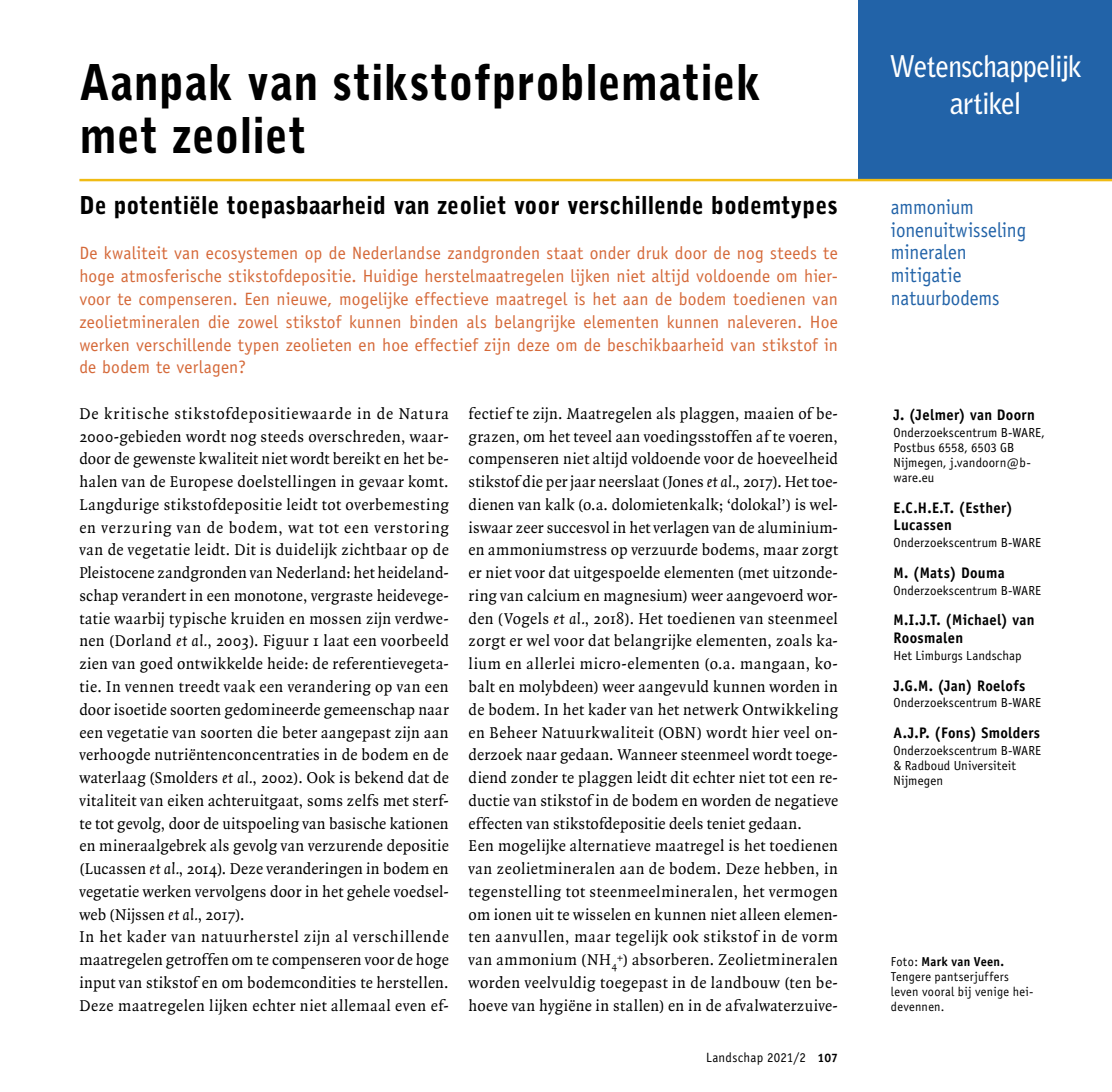
<style>
.page{position:relative;width:1112px;height:1092px;background:#fff}
.page>*{position:absolute;margin:0;border:0;box-sizing:border-box;transform-origin:0 0}
.t1{font:900 49px/52.5px "Bell Gothic";letter-spacing:.01em;color:#000;scale:.92 1}
.t2{font:700 29.75px/36.8px "Bell Gothic";letter-spacing:-.025em;color:#fff;text-align:center;scale:.92 1}
.t3{font:900 24.5px "Bell Gothic";letter-spacing:.005em;color:#000;scale:.95 1}
.t4{font:20.65px/22.8px "Officina Sans";letter-spacing:-.005em;color:#2263a8;scale:.92 1}
.t5{font:17.85px/22.8px "Officina Sans";letter-spacing:.01em;color:#d56939;text-align:justify}
.t6{font:16.8px/22.8px "Quadraat";letter-spacing:.025em;color:#000;scale:.96 1}
.t7{font:700 15.4px/17.5px "Officina Sans";letter-spacing:.025em;color:#000;scale:.95 1}
.t8{font:13.47px "Officina Sans";letter-spacing:.015em;color:#000;scale:.96 1}
.t9{font:13.12px/15px "Officina Sans";letter-spacing:.01em;color:#000}
.t10{font:12.95px/15px "Officina Sans";letter-spacing:.025em;color:#000;scale:.95 1}
.s1{font-style:italic}
.s2{font-weight:700;font-size:12.25px}
.s3{font-weight:700}
</style>
<div class="page">
<div style="left:858px;top:0;width:253px;height:179px;background:#2263a8"></div>
<hr style="left:79px;top:179px;width:1032px;height:2px;background:#f0bb14">
<h1 class="t1" style="left:79px;top:57px;width:742px">Aanpak van stikstofproblematiek met zeoliet</h1>
<h3 class="t3" style="left:79px;top:191px;width:799px">De potentiële toepasbaarheid van zeoliet voor verschillende bodemtypes</h3>
<p class="t5" style="left:79px;top:242px;width:760px">De kwaliteit van ecosystemen op de Nederlandse zandgronden staat onder druk door de nog steeds te hoge atmosferische stikstofdepositie. Huidige herstelmaatregelen lijken niet altijd voldoende om hier&shy;voor te compenseren. Een nieuwe, mogelijke effectieve maatregel is het aan de bodem toedienen van zeolietmineralen die zowel stikstof kunnen binden als belangrijke elementen kunnen naleveren. Hoe werken verschillende typen zeolieten en hoe effectief zijn deze om de beschikbaarheid van stikstof in de bodem te verlagen?</p>
<p class="t6" style="left:79px;top:402px;width:386px">De kritische stikstofdepositiewaarde in de Natura 2000-gebieden wordt nog steeds overschreden, waar&shy;door de gewenste kwaliteit niet wordt bereikt en het be&shy;halen van de Europese doelstellingen in gevaar komt.<br>Langdurige stikstofdepositie leidt tot overbemesting en verzuring van de bodem, wat tot een verstoring van de vegetatie leidt. Dit is duidelijk zichtbaar op de Pleistocene zandgronden van Nederland: het heideland&shy;schap verandert in een monotone, vergraste heidevege&shy;tatie waarbij typische kruiden en mossen zijn verdwe&shy;nen (Dorland <span class="s1">et al.</span>, 2003). Figuur 1 laat een voorbeeld zien van goed ontwikkelde heide: de referentievegeta&shy;tie. In vennen treedt vaak een verandering op van een door isoetide soorten gedomineerde gemeenschap naar een vegetatie van soorten die beter aangepast zijn aan verhoogde nutriëntenconcentraties in de bodem en de waterlaag (Smolders <span class="s1">et al.</span>, 2002). Ook is bekend dat de vitaliteit van eiken achteruitgaat, soms zelfs met sterf&shy;te tot gevolg, door de uitspoeling van basische kationen en mineraalgebrek als gevolg van verzurende depositie (Lucassen <span class="s1">et al.</span>, 2014). Deze veranderingen in bodem en vegetatie werken vervolgens door in het gehele voedsel&shy;web (Nijssen <span class="s1">et al.</span>, 2017).<br>In het kader van natuurherstel zijn al verschillende maatregelen getroffen om te compenseren voor de hoge input van stikstof en om bodemcondities te herstellen.<br>Deze maatregelen lijken echter niet allemaal even ef-</p>
<p class="t6" style="left:468px;top:402px;width:386px">fectief te zijn. Maatregelen als plaggen, maaien of be&shy;grazen, om het teveel aan voedingsstoffen af te voeren, compenseren niet altijd voldoende voor de hoeveelheid stikstof die per jaar neerslaat (Jones <span class="s1">et al.</span>, 2017). Het toe&shy;dienen van kalk (o.a. dolomietenkalk; ‘dolokal’) is wel&shy;iswaar zeer succesvol in het verlagen van de aluminium&shy;en ammoniumstress op verzuurde bodems, maar zorgt er niet voor dat uitgespoelde elementen (met uitzonde&shy;ring van calcium en magnesium) weer aangevoerd wor&shy;den (Vogels <span class="s1">et al.</span>, 2018). Het toedienen van steenmeel zorgt er wel voor dat belangrijke elementen, zoals ka&shy;lium en allerlei micro-elementen (o.a. mangaan, ko&shy;balt en molybdeen) weer aangevuld kunnen worden in de bodem. In het kader van het netwerk Ontwikkeling en Beheer Natuurkwaliteit (OBN) wordt hier veel on&shy;derzoek naar gedaan. Wanneer steenmeel wordt toege&shy;diend zonder te plaggen leidt dit echter niet tot een re&shy;ductie van stikstof in de bodem en worden de negatieve effecten van stikstofdepositie deels teniet gedaan.<br>Een mogelijke alternatieve maatregel is het toedienen van zeolietmineralen aan de bodem. Deze hebben, in tegenstelling tot steenmeelmineralen, het vermogen om ionen uit te wisselen en kunnen niet alleen elemen&shy;ten aanvullen, maar tegelijk ook stikstof in de vorm van ammonium (NH<sub>4</sub><sup>+</sup>) absorberen. Zeolietmineralen worden veelvuldig toegepast in de landbouw (ten be&shy;hoeve van hygiëne in stallen) en in de afvalwaterzuive-</p>
<p class="t8" style="left:705px;top:1049px;width:139px">Landschap 2021/2 <span class="s2">107</span></p>
<h2 class="t2" style="left:889px;top:48px;width:210px">Wetenschappelijk artikel</h2>
<p class="t4" style="left:890px;top:195px;width:148px">ammonium ionenuitwisseling mineralen mitigatie natuurbodems</p>
<p class="t7" style="left:893px;top:406px;width:150px">J. (Jelmer) van Doorn</p>
<p class="t9" style="left:893px;top:425px;width:153px">Onderzoekscentrum B-WARE,<br>Postbus 6558, 6503 GB<br>Nijmegen, j.vandoorn@b&shy;ware.eu</p>
<p class="t7" style="left:893px;top:498px;width:127px">E.C.H.E.T. (Esther)<br>Lucassen</p>
<p class="t9" style="left:893px;top:535px;width:149px">Onderzoekscentrum B-WARE</p>
<p class="t7" style="left:893px;top:563px;width:118px">M. (Mats) Douma</p>
<p class="t9" style="left:893px;top:582px;width:149px">Onderzoekscentrum B-WARE</p>
<p class="t7" style="left:893px;top:611px;width:150px">M.I.J.T. (Michael) van<br>Roosmalen</p>
<p class="t9" style="left:893px;top:647px;width:130px">Het Limburgs Landschap</p>
<p class="t7" style="left:893px;top:676px;width:140px">J.G.M. (Jan) Roelofs</p>
<p class="t9" style="left:893px;top:695px;width:149px">Onderzoekscentrum B-WARE</p>
<p class="t7" style="left:893px;top:724px;width:156px">A.J.P. (Fons) Smolders</p>
<p class="t9" style="left:893px;top:743px;width:149px">Onderzoekscentrum B-WARE &amp; Radboud Universiteit<br>Nijmegen</p>
<p class="t10" style="left:890px;top:953px;width:151px">Foto: <span class="s3">Mark van Veen.<br></span>Tengere pantserjuffers leven vooral bij venige hei&shy;devennen.</p>
</div>
